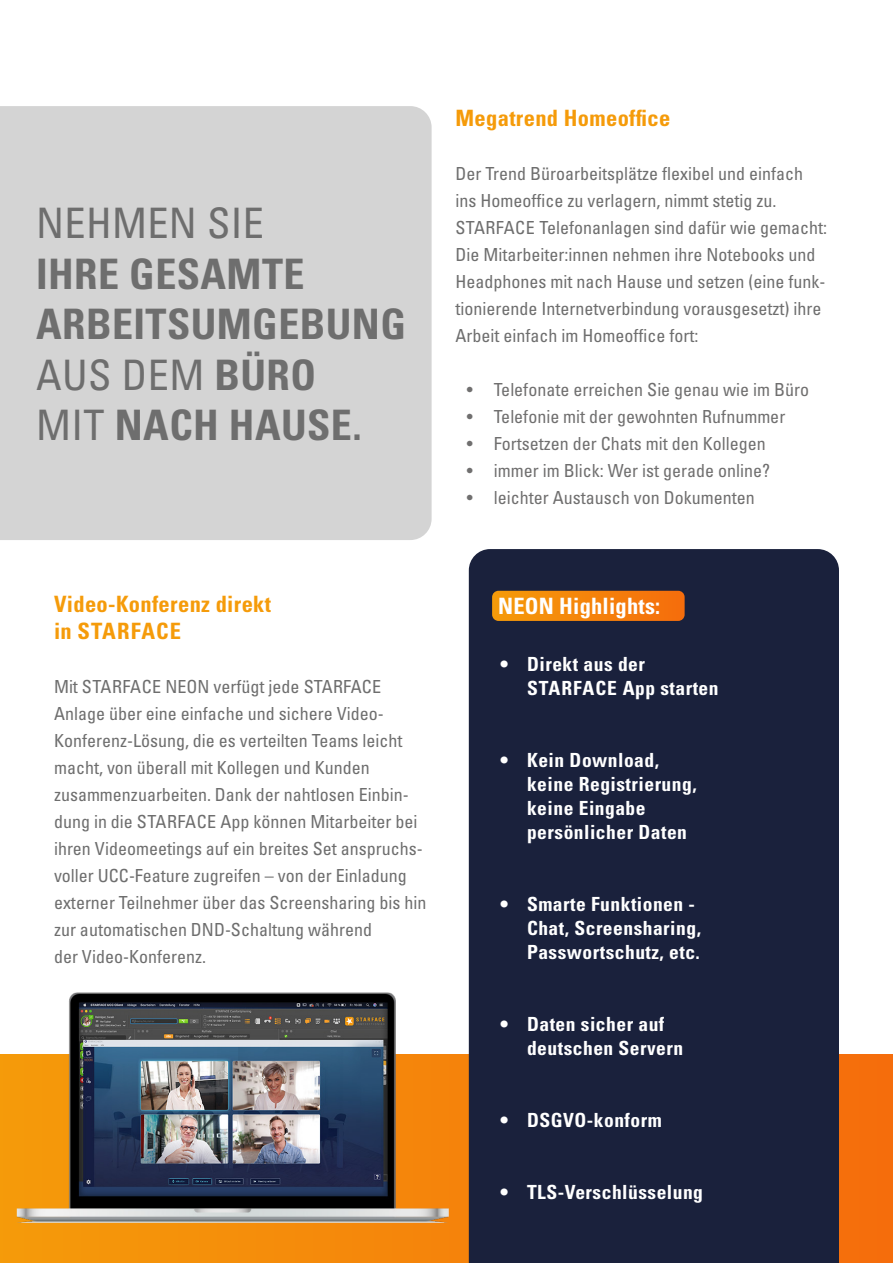
<style>
.page{position:relative;width:893px;height:1263px;background:#fff}
.page>*{position:absolute;margin:0;border:0;box-sizing:border-box;transform-origin:0 0}
.t1{font:700 condensed 42px/50.4px "Univers LT Std";letter-spacing:.01em;color:#6e6e6e}
.t2{font:condensed 42px "Univers LT Std";letter-spacing:.01em;color:#6e6e6e}
.t3{font:700 condensed 22.5px/27px "Univers LT Std";letter-spacing:.015em;color:#f59b0a}
.t4{font:700 condensed 22.5px "Univers LT Std";letter-spacing:.01em;color:#fff}
.t5{font:700 condensed 19.5px/24px "Univers LT Std";letter-spacing:.025em;color:#fff}
.t6{font:condensed 18px/27px "Univers LT Std";color:#6e6e6e}
.t7{font:condensed 18px "Univers LT Std";color:#706f6f}
.s1{font-weight:400}
</style>
<div class="page">
<svg style="left:0;top:1054px;width:893px;height:209px;background:#f4750b"></svg>
<div style="left:469px;top:549px;width:370px;height:714px;background:#1a213c"></div>
<img style="left:0;top:950px;width:493px;height:306px">
<svg style="left:492px;top:591px;width:193px;height:30px;background:#f2820b"></svg>
<div style="left:0;top:106px;width:432px;height:434px;background:#d4d4d4"></div>
<h1 class="t2" style="left:36px;top:197px;width:229px">NEHMEN SIE</h1>
<h1 class="t1" style="left:36px;top:249px;width:371px">IHRE GESAMTE<br>ARBEITSUMGEBUNG<br><span class="s1">AUS DEM</span> BÜRO<br><span class="s1">MIT</span> NACH HAUSE.</h1>
<p class="t3" style="left:455px;top:104px;width:216px">Megatrend Homeoffice</p>
<p class="t6" style="left:455px;top:160px;width:373px">Der Trend Büroarbeitsplätze flexibel und einfach ins Homeoffice zu verlagern, nimmt stetig zu.<br>STARFACE Telefonanlagen sind dafür wie gemacht:<br>Die Mitarbeiter:innen nehmen ihre Notebooks und Headphones mit nach Hause und setzen (eine funk&shy;tionierende Internetverbindung vorausgesetzt) ihre Arbeit einfach im Homeoffice fort:</p>
<p class="t7" style="left:467px;top:378px;width:344px">• Telefonate erreichen Sie genau wie im Büro</p>
<p class="t7" style="left:467px;top:405px;width:320px">• Telefonie mit der gewohnten Rufnummer</p>
<p class="t7" style="left:467px;top:432px;width:300px">• Fortsetzen der Chats mit den Kollegen</p>
<p class="t7" style="left:467px;top:459px;width:305px">• immer im Blick: Wer ist gerade online?</p>
<p class="t7" style="left:467px;top:486px;width:289px">• leichter Austausch von Dokumenten</p>
<p class="t3" style="left:54px;top:590px;width:219px">Video-Konferenz direkt in STARFACE</p>
<p class="t6" style="left:54px;top:673px;width:374px">Mit STARFACE NEON verfügt jede STARFACE Anlage über eine einfache und sichere Video-Konferenz-Lösung, die es verteilten Teams leicht macht, von überall mit Kollegen und Kunden zusammenzuarbeiten. Dank der nahtlosen Einbin&shy;dung in die STARFACE App können Mitarbeiter bei ihren Videomeetings auf ein breites Set anspruchs&shy;voller UCC-Feature zugreifen – von der Einladung externer Teilnehmer über das Screensharing bis hin zur automatischen DND-Schaltung während<br>der Video-Konferenz.</p>
<p class="t4" style="left:498px;top:592px;width:164px">NEON Highlights:</p>
<p class="t5" style="left:527px;top:652px;width:193px;text-indent:-27px">• Direkt aus der<br>STARFACE App starten</p>
<p class="t5" style="left:527px;top:748px;width:171px;text-indent:-27px">• Kein Download, keine Registrierung, keine Eingabe persönlicher Daten</p>
<p class="t5" style="left:527px;top:892px;width:175px;text-indent:-27px">• Smarte Funktionen -<br>Chat, Screensharing,<br>Passwortschutz, etc.</p>
<p class="t5" style="left:527px;top:1012px;width:158px;text-indent:-27px">• Daten sicher auf deutschen Servern</p>
<p class="t5" style="left:500px;top:1108px;width:163px">• DSGVO-konform</p>
<p class="t5" style="left:500px;top:1180px;width:204px">• TLS-Verschlüsselung</p>
</div>
